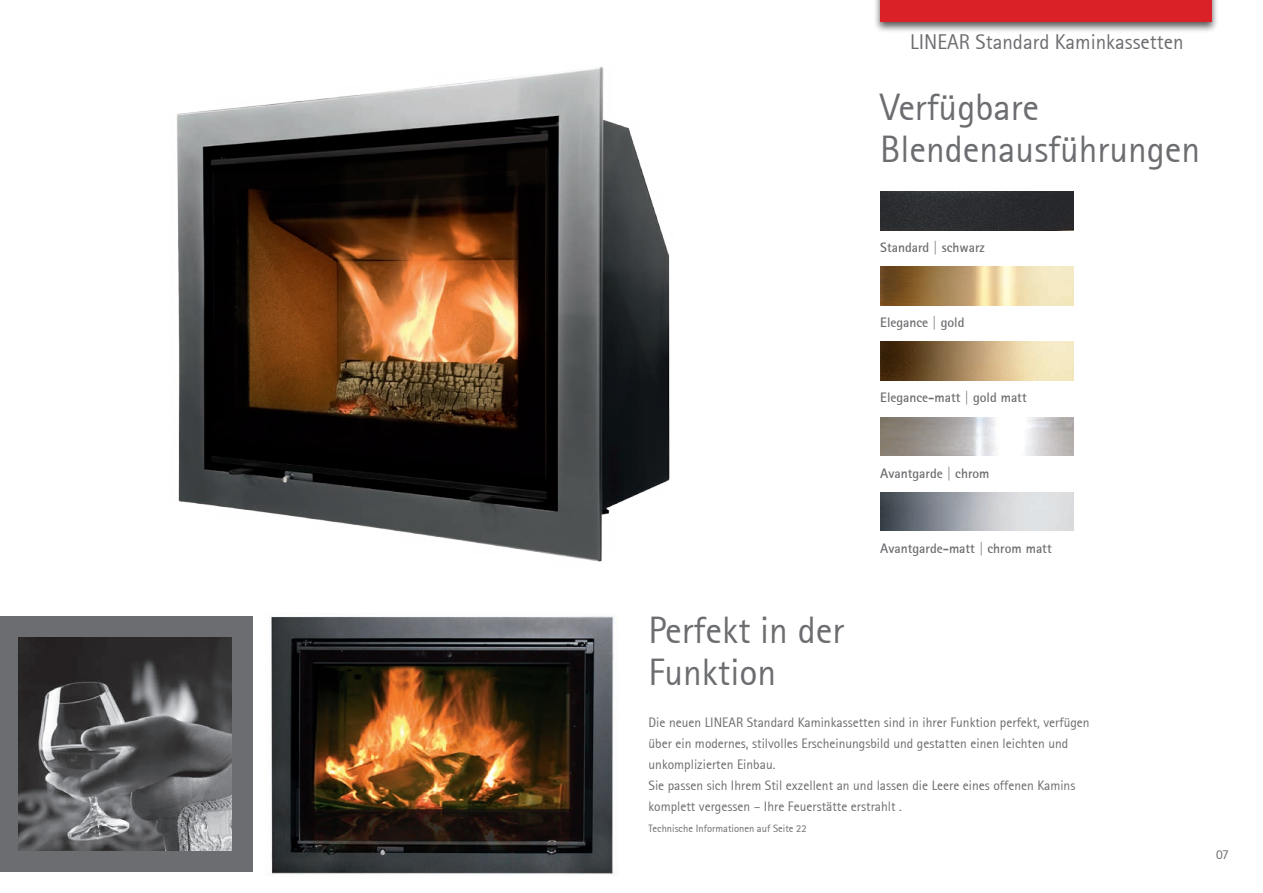
<style>
.page{position:relative;width:1263px;height:893px;background:#fff}
.page>*{position:absolute;margin:0;border:0;box-sizing:border-box;transform-origin:0 0}
.t1{font:37.5px/42px "Rotis Sans Serif";color:#6c6d70}
.t2{font:21px "Rotis Sans Serif";color:#6c6d70}
.t3{font:13.5px/21px "Rotis Sans Serif";color:#6c6d70}
.t4{font:700 13.5px "Rotis Sans Serif";color:#6c6d70}
.t5{font:10.5px "Rotis Sans Serif";color:#6c6d70}
</style>
<div class="page">
<img style="left:270px;top:616px;width:344px;height:259px">
<div style="left:0;top:617px;width:252px;height:255px;background:#6c6d70"></div>
<img style="left:19px;top:638px;width:212px;height:212px">
<div style="left:873px;top:0;width:346px;height:34px;background:#231f20;opacity:.75"></div>
<div style="left:880px;top:0;width:332px;height:21px;background:#da2128"></div>
<div style="left:880px;top:192px;width:193px;height:38px;background:#2a2c2f"></div>
<img style="left:880px;top:267px;width:193px;height:38px">
<img style="left:880px;top:342px;width:193px;height:38px">
<img style="left:880px;top:417px;width:193px;height:38px">
<img style="left:880px;top:492px;width:193px;height:38px">
<img style="left:177px;top:67px;width:493px;height:495px">
<h2 class="t2" style="left:910px;top:29px;width:275px">LINEAR Standard Kaminkassetten</h2>
<h1 class="t1" style="left:880px;top:86px;width:322px">Verfügbare<br>Blendenausführungen</h1>
<p class="t4" style="left:880px;top:239px;width:106px">Standard | schwarz</p>
<p class="t4" style="left:880px;top:314px;width:86px">Elegance | gold</p>
<p class="t4" style="left:880px;top:389px;width:148px">Elegance-matt | gold matt</p>
<p class="t4" style="left:880px;top:464px;width:111px">Avantgarde | chrom</p>
<p class="t4" style="left:880px;top:540px;width:173px">Avantgarde-matt | chrom matt</p>
<h1 class="t1" style="left:648px;top:609px;width:197px">Perfekt in der<br>Funktion</h1>
<p class="t3" style="left:648px;top:711px;width:443px">Die neuen LINEAR Standard Kaminkassetten sind in ihrer Funktion perfekt, verfügen über ein modernes, stilvolles Erscheinungsbild und gestatten einen leichten und unkomplizierten Einbau.<br>Sie passen sich Ihrem Stil exzellent an und lassen die Leere eines offenen Kamins komplett vergessen – Ihre Feuerstätte erstrahlt .</p>
<p class="t5" style="left:648px;top:822px;width:160px">Technische Informationen auf Seite 22</p>
<p class="t3" style="left:1216px;top:844px;width:14px">07</p>
</div>
